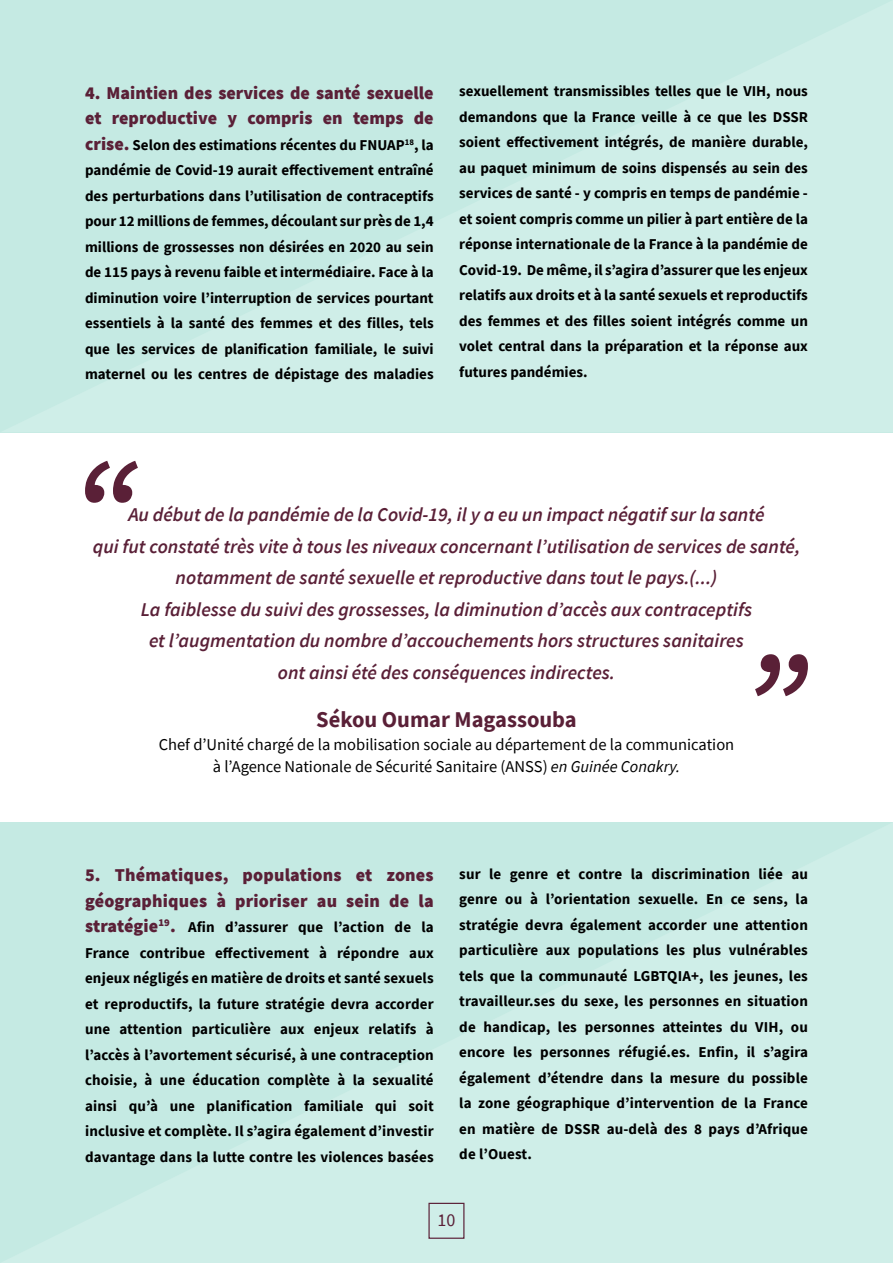
<style>
.page{position:relative;width:893px;height:1263px;background:#fff}
.page>*{position:absolute;margin:0;border:0;box-sizing:border-box;transform-origin:0 0}
.t1{font:700 22.5px "Source Sans Pro";color:#5a2037}
.t2{font:italic 600 19.5px/31.5px "Source Sans Pro";color:#5a2037;text-align:center}
.t3{font:900 18px/25.5px "Source Sans Pro";color:#5a2037}
.t4{font:18px "Source Sans Pro";color:#5a2037}
.t5{font:16.5px/22.5px "Source Sans Pro";color:#000;text-align:center}
.t6{font:700 15px/25.5px "Source Sans Pro";color:#000;text-align:justify}
.s1{font-weight:900;font-size:18px;color:#5a2037}
.s2{font-style:italic}
</style>
<div class="page">
<svg style="left:0;top:822px;width:893px;height:441px;background:#caece5"></svg>
<div style="left:0;top:0;width:893px;height:432px;background:#c8ebe4"></div>
<svg style="left:755px;top:654px;width:53px;height:42px"></svg>
<svg style="left:85px;top:461px;width:53px;height:42px"></svg>
<div style="left:428px;top:1203px;width:36px;height:36px;border:1px solid #5a2037"></div>
<p class="t3" style="left:85px;top:79px;width:350px">4. Maintien des services de santé sexuelle et reproductive y compris en temps de</p>
<p class="t6" style="left:85px;top:132px;width:350px"><span class="s1">crise.</span> Selon des estimations récentes du FNUAP<sup>18</sup>, la pandémie de Covid-19 aurait effectivement entraîné des perturbations dans l’utilisation de contraceptifs pour 12 millions de femmes, découlant sur près de 1,4 millions de grossesses non désirées en 2020 au sein de 115 pays à revenu faible et intermédiaire. Face à la diminution voire l’interruption de services pourtant essentiels à la santé des femmes et des filles, tels que les services de planification familiale, le suivi maternel ou les centres de dépistage des maladies</p>
<p class="t6" style="left:459px;top:78px;width:350px">sexuellement transmissibles telles que le VIH, nous demandons que la France veille à ce que les DSSR soient effectivement intégrés, de manière durable, au paquet minimum de soins dispensés au sein des services de santé - y compris en temps de pandémie - et soient compris comme un pilier à part entière de la réponse internationale de la France à la pandémie de Covid-19. De même, il s’agira d’assurer que les enjeux relatifs aux droits et à la santé sexuels et reproductifs des femmes et des filles soient intégrés comme un volet central dans la préparation et la réponse aux futures pandémies.</p>
<p class="t2" style="left:93px;top:498px;width:709px">Au début de la pandémie de la Covid-19, il y a eu un impact négatif sur la santé<br>qui fut constaté très vite à tous les niveaux concernant l’utilisation de services de santé, notamment de santé sexuelle et reproductive dans tout le pays.(...)<br>La faiblesse du suivi des grossesses, la diminution d’accès aux contraceptifs<br>et l’augmentation du nombre d’accouchements hors structures sanitaires<br>ont ainsi été des conséquences indirectes.</p>
<p class="t1" style="left:316px;top:704px;width:262px">Sékou Oumar Magassouba</p>
<p class="t5" style="left:159px;top:733px;width:577px">Chef d’Unité chargé de la mobilisation sociale au département de la communication à l’Agence Nationale de Sécurité Sanitaire (ANSS) <span class="s2">en Guinée Conakry.</span></p>
<p class="t3" style="left:85px;top:862px;width:350px">5. Thématiques, populations et zones géographiques à prioriser au sein de la</p>
<p class="t6" style="left:85px;top:914px;width:350px"><span class="s1">stratégie</span><sup>19</sup><span class="s1">.</span> Afin d’assurer que l’action de la France contribue effectivement à répondre aux enjeux négligés en matière de droits et santé sexuels et reproductifs, la future stratégie devra accorder une attention particulière aux enjeux relatifs à l’accès à l’avortement sécurisé, à une contraception choisie, à une éducation complète à la sexualité ainsi qu’à une planification familiale qui soit inclusive et complète. Il s’agira également d’investir davantage dans la lutte contre les violences basées</p>
<p class="t6" style="left:459px;top:861px;width:350px">sur le genre et contre la discrimination liée au genre ou à l’orientation sexuelle. En ce sens, la stratégie devra également accorder une attention particulière aux populations les plus vulnérables tels que la communauté LGBTQIA+, les jeunes, les travailleur.ses du sexe, les personnes en situation de handicap, les personnes atteintes du VIH, ou encore les personnes réfugié.es. Enfin, il s’agira également d’étendre dans la mesure du possible la zone géographique d’intervention de la France en matière de DSSR au-delà des 8 pays d’Afrique de l’Ouest.</p>
<p class="t4" style="left:438px;top:1209px;width:19px">10</p>
</div>
